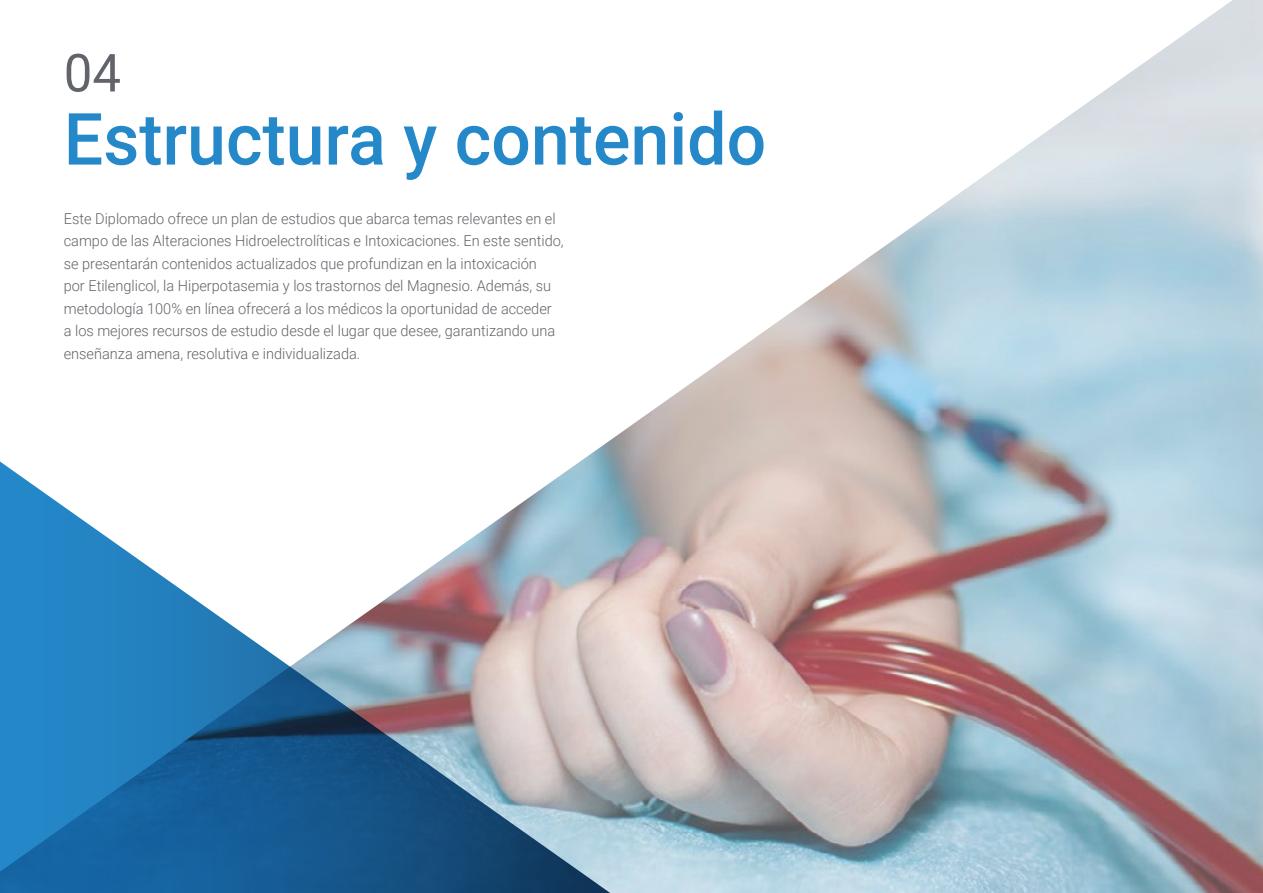
<style>
.page{position:relative;width:1263px;height:893px;background:#fff}
.page>*{position:absolute;margin:0;border:0;box-sizing:border-box;transform-origin:0 0}
.t1{font:500 72px "Roboto";color:#2488c9}
.t2{font:52.5px "Roboto";color:#61646a}
.t3{font:300 15px/22.5px "Roboto";color:#61646a}
</style>
<div class="page">
<img style="left:602px;top:0;width:661px;height:893px">
<svg style="left:0;top:446px;width:640px;height:447px"></svg>
<h2 class="t2" style="left:64px;top:36px;width:59px">04</h2>
<h1 class="t1" style="left:64px;top:89px;width:704px">Estructura y contenido</h1>
<p class="t3" style="left:64px;top:207px;width:501px">Este Diplomado ofrece un plan de estudios que abarca temas relevantes en el campo de las Alteraciones Hidroelectrolíticas e Intoxicaciones. En este sentido, se presentarán contenidos actualizados que profundizan en la intoxicación<br>por Etilenglicol, la Hiperpotasemia y los trastornos del Magnesio. Además, su metodología 100% en línea ofrecerá a los médicos la oportunidad de acceder<br>a los mejores recursos de estudio desde el lugar que desee, garantizando una enseñanza amena, resolutiva e individualizada.</p>
</div>
